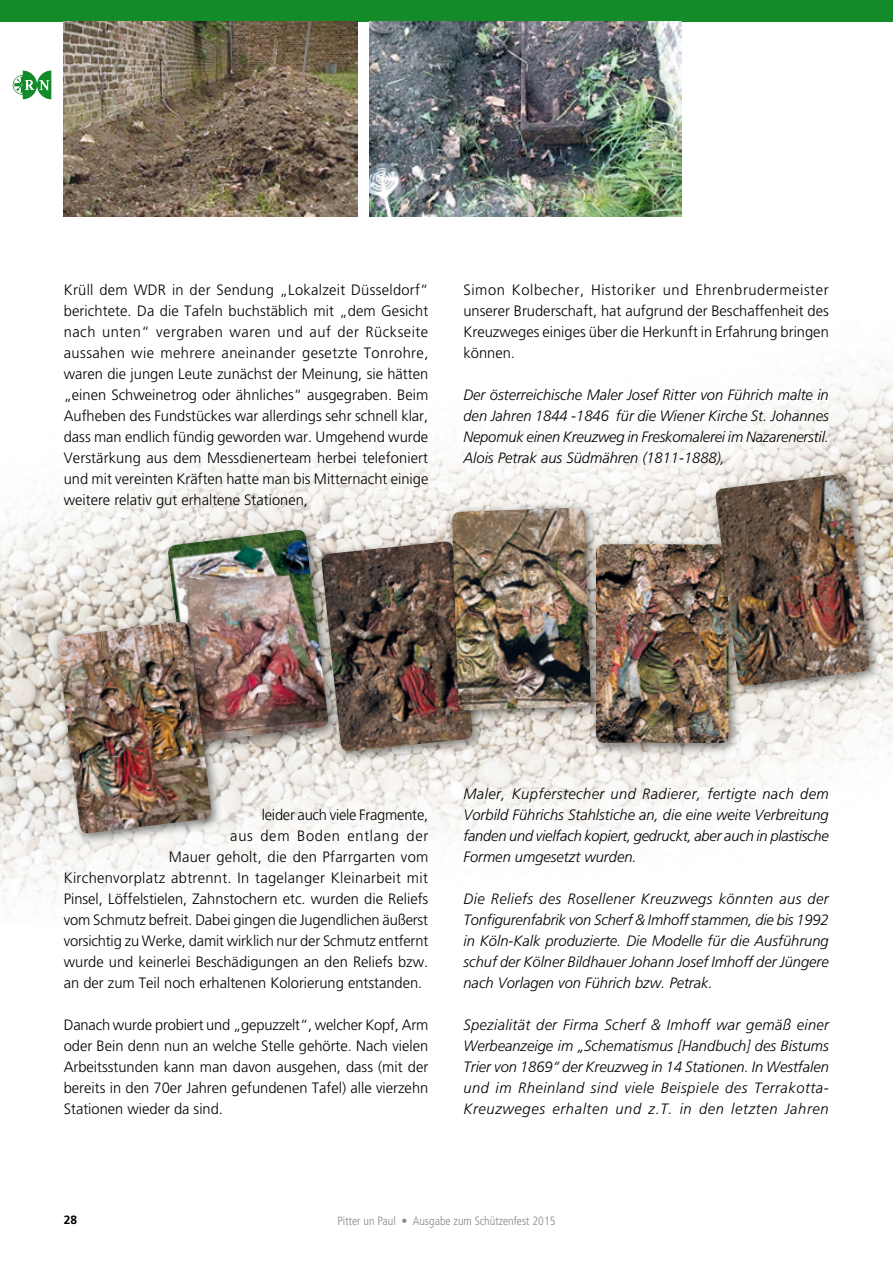
<style>
.page{position:relative;width:893px;height:1263px;background:#fff}
.page>*{position:absolute;margin:0;border:0;box-sizing:border-box;transform-origin:0 0}
.t1{font:300 15px/21px "Frutiger";color:#000;text-align:justify}
.t2{font:italic 300 15px/21px "Frutiger";color:#000;text-align:justify}
.t3{font:300 15px "Frutiger";letter-spacing:.02em;color:#000}
.t4{font:300 15px "Frutiger";letter-spacing:.045em;color:#000}
.t5{font:300 condensed 12px "Frutiger";color:#87888a}
.t6{font:700 12px "Frutiger";color:#000}
</style>
<div class="page">
<div style="left:0;top:0;width:893px;height:21px;background:#148b29"></div>
<img style="left:0;top:358px;width:893px;height:547px">
<img style="left:369px;top:21px;width:312px;height:196px">
<img style="left:64px;top:21px;width:294px;height:196px">
<div style="left:162px;top:524px;width:179px;height:230px;background:#000;opacity:.5"></div>
<img style="left:167px;top:530px;width:162px;height:213px">
<div style="left:315px;top:536px;width:169px;height:228px;background:#000;opacity:.5"></div>
<img style="left:321px;top:542px;width:152px;height:209px">
<div style="left:445px;top:501px;width:158px;height:222px;background:#000;opacity:.5"></div>
<img style="left:452px;top:508px;width:139px;height:202px">
<div style="left:589px;top:538px;width:152px;height:217px;background:#000;opacity:.5"></div>
<img style="left:596px;top:544px;width:132px;height:199px">
<div style="left:709px;top:468px;width:172px;height:230px;background:#000;opacity:.5"></div>
<img style="left:715px;top:474px;width:155px;height:212px">
<div style="left:51px;top:616px;width:172px;height:229px;background:#000;opacity:.5"></div>
<img style="left:57px;top:622px;width:155px;height:211px">
<svg style="left:13px;top:71px;width:38px;height:28px"></svg>
<p class="t1" style="left:64px;top:279px;width:366px">Krüll dem WDR in der Sendung „Lokalzeit Düsseldorf“ berichtete. Da die Tafeln buchstäblich mit „dem Gesicht nach unten“ vergraben waren und auf der Rückseite aussahen wie mehrere aneinander gesetzte Tonrohre, waren die jungen Leute zunächst der Meinung, sie hätten „einen Schweinetrog oder ähnliches“ ausgegraben. Beim Aufheben des Fundstückes war allerdings sehr schnell klar, dass man endlich fündig geworden war. Umgehend wurde Verstärkung aus dem Messdienerteam herbei telefoniert und mit vereinten Kräften hatte man bis Mitternacht einige weitere relativ gut erhaltene Stationen,</p>
<p class="t1" style="left:463px;top:279px;width:367px">Simon Kolbecher, Historiker und Ehrenbrudermeister unserer Bruderschaft, hat aufgrund der Beschaffenheit des Kreuzweges einiges über die Herkunft in Erfahrung bringen können.</p>
<p class="t2" style="left:463px;top:384px;width:367px">Der österreichische Maler Josef Ritter von Führich malte in den Jahren 1844 -1846 für die Wiener Kirche St. Johannes Nepomuk einen Kreuzweg in Freskomalerei im Nazarenerstil.<br>Alois Petrak aus Südmähren (1811-1888),</p>
<p class="t1" style="left:262px;top:804px;width:168px">leider auch viele Fragmente,</p>
<p class="t4" style="left:230px;top:827px;width:200px">aus dem Boden entlang der</p>
<p class="t1" style="left:169px;top:846px;width:261px">Mauer geholt, die den Pfarrgarten vom</p>
<p class="t3" style="left:64px;top:869px;width:366px">Kirchenvorplatz abtrennt. In tagelanger Kleinarbeit mit</p>
<p class="t1" style="left:64px;top:888px;width:366px">Pinsel, Löffelstielen, Zahnstochern etc. wurden die Reliefs</p>
<p class="t1" style="left:64px;top:909px;width:366px">vom Schmutz befreit. Dabei gingen die Jugendlichen äußerst</p>
<p class="t1" style="left:64px;top:930px;width:366px">vorsichtig zu Werke, damit wirklich nur der Schmutz entfernt</p>
<p class="t1" style="left:64px;top:951px;width:366px">wurde und keinerlei Beschädigungen an den Reliefs bzw.</p>
<p class="t1" style="left:64px;top:972px;width:360px">an der zum Teil noch erhaltenen Kolorierung entstanden.</p>
<p class="t1" style="left:64px;top:1014px;width:366px">Danach wurde probiert und „gepuzzelt“, welcher Kopf, Arm oder Bein denn nun an welche Stelle gehörte. Nach vielen Arbeitsstunden kann man davon ausgehen, dass (mit der bereits in den 70er Jahren gefundenen Tafel) alle vierzehn Stationen wieder da sind.</p>
<p class="t2" style="left:463px;top:783px;width:367px">Maler, Kupferstecher und Radierer, fertigte nach dem Vorbild Führichs Stahlstiche an, die eine weite Verbreitung fanden und vielfach kopiert, gedruckt, aber auch in plastische Formen umgesetzt wurden.</p>
<p class="t2" style="left:463px;top:888px;width:367px">Die Reliefs des Rosellener Kreuzwegs könnten aus der Tonfigurenfabrik von Scherf &amp; Imhoff stammen, die bis 1992 in Köln-Kalk produzierte. Die Modelle für die Ausführung schuf der Kölner Bildhauer Johann Josef Imhoff der Jüngere nach Vorlagen von Führich bzw. Petrak.</p>
<p class="t2" style="left:463px;top:1014px;width:367px">Spezialität der Firma Scherf &amp; Imhoff war gemäß einer Werbeanzeige im „Schematismus [Handbuch] des Bistums Trier von 1869“ der Kreuzweg in 14 Stationen. In Westfalen und im Rheinland sind viele Beispiele des Terrakotta-Kreuzweges erhalten und z.T. in den letzten Jahren</p>
<p class="t6" style="left:64px;top:1213px;width:15px">28</p>
<p class="t5" style="left:337px;top:1214px;width:220px">Pitter un Paul • Ausgabe zum Schützenfest 2015</p>
</div>
